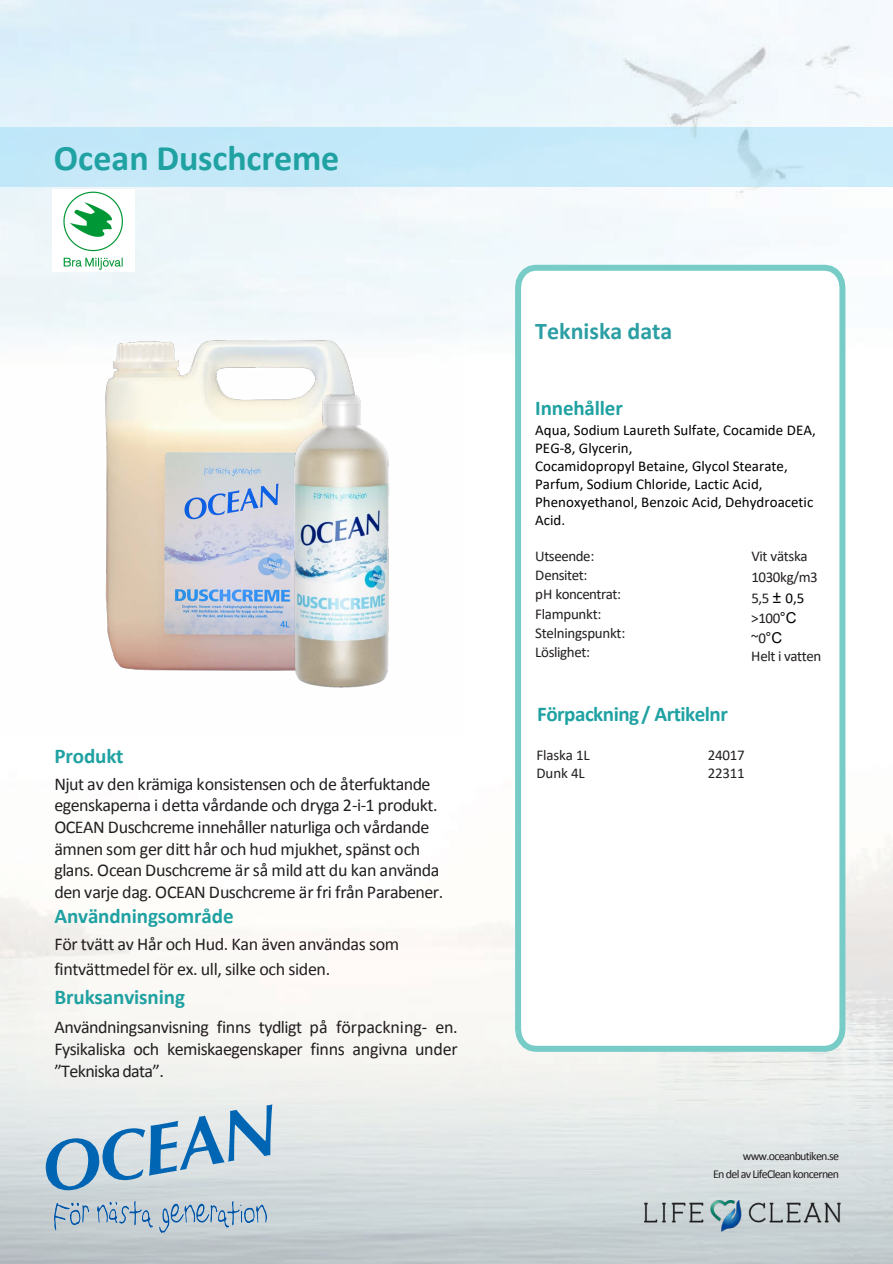
<style>
.page{position:relative;width:893px;height:1264px;background:#fff}
.page>*{position:absolute;margin:0;border:0;box-sizing:border-box;transform-origin:0 0}
.t1{font:700 36px "Calibri";letter-spacing:-.005em;color:#20a1a2}
.t2{font:700 24px "Calibri";color:#2c9fa4}
.t3{font:700 21px "Calibri";letter-spacing:-.005em;color:#20a1a2}
.t4{font:700 21px "Calibri";letter-spacing:-.025em;color:#20a1a2}
.t5{font:18px/21.6px "Calibri";letter-spacing:-.03em;color:#231f20}
.t6{font:15px/18px "Calibri";color:#000}
.t7{font:15px/19px "Calibri";letter-spacing:-.025em;color:#231f20}
.t8{font:12px/18px "Calibri";letter-spacing:-.06em;color:#231f20;text-align:right}
.s1{font-size:18px;color:#000}
.s2{color:#000}
.s3{font-family:"Arial";color:#000}
</style>
<div class="page">
<img style="left:0;top:0;width:892px;height:1263px">
<img style="left:54px;top:1201px;width:212px;height:31px">
<svg style="left:46px;top:1103px;width:226px;height:86px;background:#acc7d9"></svg>
<div style="left:0;top:127px;width:892px;height:59px;background:#c5e9f9"></div>
<svg style="left:512px;top:261px;width:336px;height:793px"></svg>
<img style="left:1px;top:274px;width:461px;height:461px">
<img style="left:274px;top:380px;width:132px;height:325px">
<img style="left:644px;top:1199px;width:196px;height:31px">
<img style="left:52px;top:190px;width:82px;height:82px">
<p class="t1" style="left:54px;top:132px;width:287px">Ocean Duschcreme</p>
<p class="t3" style="left:54px;top:741px;width:71px">Produkt</p>
<p class="t5" style="left:54px;top:772px;width:390px">Njut av den krämiga konsistensen och de återfuktande egenskaperna i detta vårdande och dryga 2-i-1 produkt.<br>OCEAN Duschcreme innehåller naturliga och vårdande ämnen som ger ditt hår och hud mjukhet, spänst och glans. Ocean Duschcreme är så mild att du kan använda den varje dag. OCEAN Duschcreme är fri från Parabener.</p>
<p class="t3" style="left:54px;top:901px;width:181px">Användningsområde</p>
<p class="t5" style="left:54px;top:931px;width:346px;line-height:24.9px">För tvätt av Hår och Hud. Kan även användas som fintvättmedel för ex. ull, silke och siden.</p>
<p class="t3" style="left:54px;top:982px;width:132px">Bruksanvisning</p>
<p class="t5" style="left:54px;top:1014px;width:405px;line-height:22.4px;text-align:justify">Användningsanvisning finns tydligt på förpackning- en.<br>Fysikaliska och kemiskaegenskaper finns angivna under ”Tekniska data”.</p>
<p class="t2" style="left:535px;top:314px;width:139px">Tekniska data</p>
<p class="t3" style="left:535px;top:393px;width:89px">Innehåller</p>
<p class="t6" style="left:535px;top:420px;width:282px">Aqua, Sodium Laureth Sulfate, Cocamide DEA, PEG-8, Glycerin,<br>Cocamidopropyl Betaine, Glycol Stearate, Parfum, Sodium Chloride, Lactic Acid, Phenoxyethanol, Benzoic Acid, Dehydroacetic Acid.</p>
<p class="t7" style="left:535px;top:546px;width:92px">Utseende:<br>Densitet:<br>pH koncentrat:<br>Flampunkt:<br>Stelningspunkt:<br>Löslighet:</p>
<p class="t7" style="left:751px;top:545px;width:68px;line-height:21px">Vit vätska<br>1030kg/m3<br>5,5 <span class="s1">±</span> <span class="s2">0,5</span></p>
<p class="t7" style="left:751px;top:608px;width:47px">&gt;100<span class="s3">°C</span></p>
<p class="t7" style="left:751px;top:628px;width:72px;line-height:18px">~0<span class="s3">°C<br></span>Helt i vatten</p>
<p class="t4" style="left:537px;top:699px;width:192px">Förpackning/ Artikelnr</p>
<p class="t7" style="left:536px;top:744px;width:55px">Flaska 1L</p>
<p class="t7" style="left:707px;top:744px;width:39px">24017</p>
<p class="t7" style="left:536px;top:762px;width:50px">Dunk 4L</p>
<p class="t7" style="left:707px;top:762px;width:39px">22311</p>
<p class="t8" style="left:713px;top:1146px;width:128px">www.oceanbutiken.se<br>En del av LifeClean koncernen</p>
</div>
